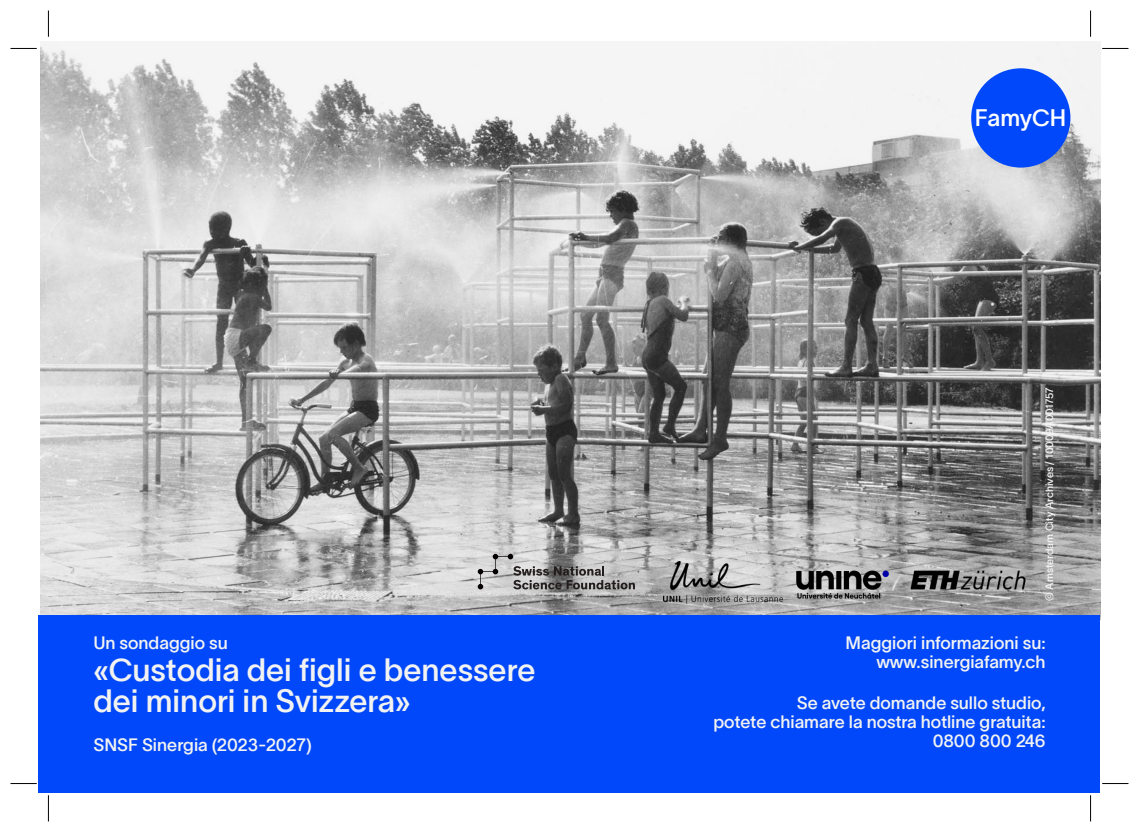
<style>
.page{position:relative;width:1139px;height:832px;background:#fff}
.page>*{position:absolute;margin:0;border:0;box-sizing:border-box;transform-origin:0 0}
.t1{font:31.5px/31.5px "TWK Lausanne Pan 500";color:#f2f2f2}
.t2{font:23.28px "TWK Lausanne Pan 500";color:#fff}
.t3{font:17.5px/19.2px "TWK Lausanne Pan 500";color:#f2f2f2;text-align:right}
.t4{font:10.5px "TWK Lausanne Pan 500";color:#f2f2f2}
</style>
<div class="page">
<img style="left:40px;top:41px;width:1060px;height:574px">
<div style="left:38px;top:615px;width:1062px;height:178px;background:#0048f9"></div>
<div style="left:971px;top:68px;width:99px;height:99px;background:#0048f9;border-radius:50%"></div>
<img style="left:784px;top:549px;width:118px;height:65px">
<img style="left:892px;top:552px;width:151px;height:55px">
<svg style="left:478px;top:554px;width:157px;height:35px;background:#a09f9f"></svg>
<img style="left:664px;top:562px;width:119px;height:41px">
<svg style="left:10px;top:48px;width:27px;height:1px"></svg>
<svg style="left:48px;top:10px;width:1px;height:27px"></svg>
<svg style="left:1090px;top:10px;width:1px;height:27px"></svg>
<svg style="left:1102px;top:48px;width:26px;height:1px"></svg>
<svg style="left:10px;top:783px;width:27px;height:1px"></svg>
<svg style="left:48px;top:795px;width:1px;height:26px"></svg>
<svg style="left:1102px;top:783px;width:26px;height:1px"></svg>
<svg style="left:1090px;top:795px;width:1px;height:26px"></svg>
<p class="t3" style="left:93px;top:633px;width:136px">Un sondaggio su</p>
<h1 class="t1" style="left:93px;top:653px;width:444px">«Custodia dei figli e benessere dei minori in Svizzera»</h1>
<p class="t3" style="left:93px;top:734px;width:220px">SNSF Sinergia (2023-2027)</p>
<h2 class="t2" style="left:975px;top:105px;width:93px">FamyCH</h2>
<p class="t4" style="left:1043px;top:600px;width:215px;rotate:-90deg">© Amsterdam City Archives / 10009A001757</p>
<p class="t3" style="left:845px;top:633px;width:202px">Maggiori informazioni su: www.sinergiafamy.ch</p>
<p class="t3" style="left:713px;top:692px;width:334px">Se avete domande sullo studio,<br>potete chiamare la nostra hotline gratuita:<br>0800 800 246</p>
</div>
